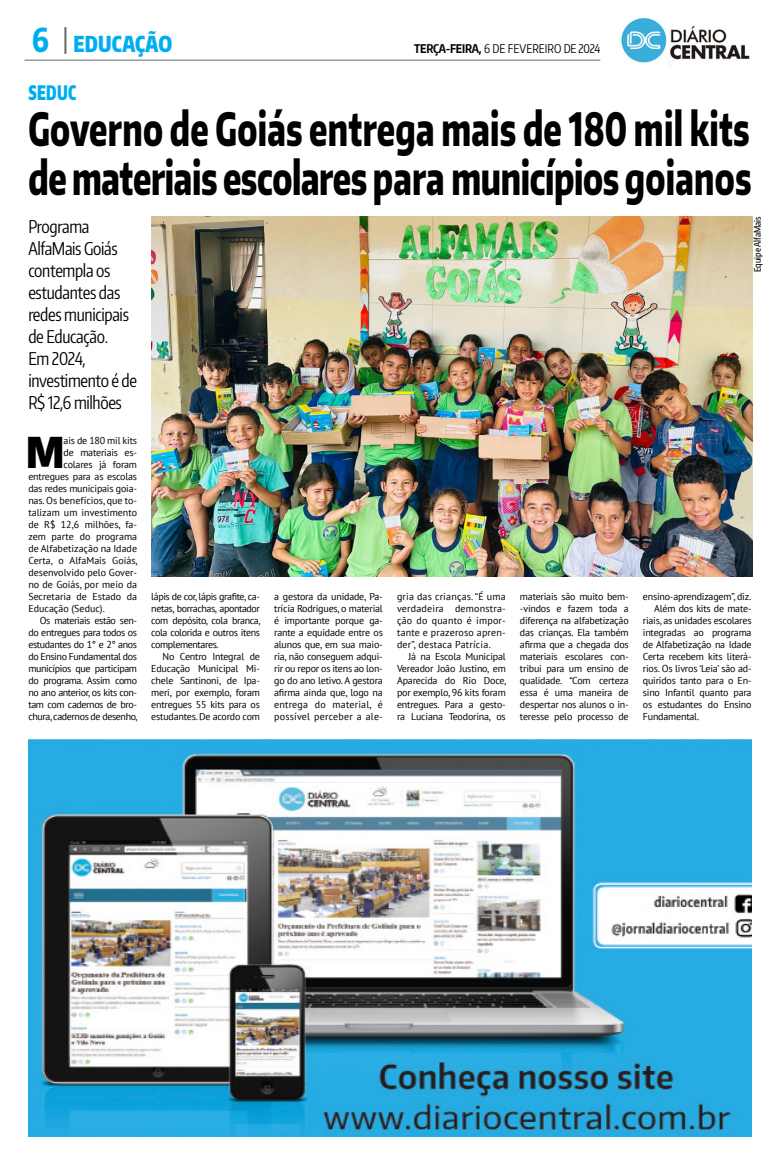
<style>
.page{position:relative;width:780px;height:1163px;background:#fff}
.page>*{position:absolute;margin:0;border:0;box-sizing:border-box;transform-origin:0 0}
.t1{font:800 46px/49px "Encode Sans Narrow";letter-spacing:.005em;color:#000;scale:.7 1}
.t2{font:900 42.4px "Encode Sans Compressed";color:#000}
.t3{font:900 22px "Encode Sans Compressed";letter-spacing:.01em;color:#00aeef;scale:.91 1}
.t4{font:900 20px "Encode Sans Compressed";color:#00aeef;scale:.8 1}
.t5{font:17.5px/22px "Encode Sans Compressed";letter-spacing:-.02em;color:#000}
.t6{font:12px "Encode Sans Compressed";color:#000}
.t7{font:10px/12px "PT Sans";letter-spacing:-.02em;color:#000;text-align:justify}
.t8{font:10px "PT Sans";letter-spacing:-.04em;color:#000}
.t9{font:10px "PT Sans";color:#000}
.t10{font:10px "PT Sans";letter-spacing:.02em;color:#000}
.t11{font:500 9px "Encode Sans Compressed";color:#000}
.s1{font-weight:800;font-size:33px}
.s2{font-weight:700}
</style>
<div class="page">
<img style="left:670px;top:26px;width:80px;height:34px">
<img style="left:619px;top:17px;width:48px;height:46px">
<hr style="left:24px;top:60px;width:576px;height:1px;background:#000">
<hr style="left:64px;top:27px;width:2px;height:27px;background:#000">
<img style="left:28px;top:739px;width:723px;height:397px">
<img style="left:151px;top:216px;width:601px;height:360px">
<p class="t3" style="left:32px;top:30px;width:155px"><span class="s1">6</span> EDUCAÇÃO</p>
<p class="t6" style="left:414px;top:41px;width:188px"><span class="s2">TERÇA-FEIRA,</span> 6 de FEVEREIRO DE 2024</p>
<p class="t4" style="left:28px;top:79px;width:24px">SEDUC</p>
<p class="t1" style="left:28px;top:103px;width:1034px">Governo de Goiás entrega mais de 180 mil kits de materiais escolares para municípios goianos</p>
<p class="t5" style="left:28px;top:215px;width:110px">Programa<br>AlfaMais Goiás contempla os estudantes das redes municipais de Educação.<br>Em 2024, investimento é de<br>R$ 12,6 milhões</p>
<p class="t11" style="left:751px;top:272px;width:58px;rotate:-90deg">Equipe AlfaMais</p>
<p class="t2" style="left:26px;top:424px;width:40px">M</p>
<p class="t7" style="left:64px;top:434px;width:75px">ais de 180 mil kits</p>
<p class="t7" style="left:64px;top:446px;width:75px">de materiais es-</p>
<p class="t7" style="left:64px;top:458px;width:75px">colares já foram</p>
<p class="t7" style="left:28px;top:470px;width:110px">entregues para as escolas</p>
<p class="t7" style="left:28px;top:482px;width:110px">das redes municipais goia-</p>
<p class="t9" style="left:28px;top:494px;width:110px">nas. Os benefícios, que to-</p>
<p class="t9" style="left:28px;top:506px;width:110px">talizam um investimento</p>
<p class="t9" style="left:28px;top:518px;width:110px">de R$ 12,6 milhões, fa-</p>
<p class="t9" style="left:28px;top:530px;width:110px">zem parte do programa</p>
<p class="t9" style="left:28px;top:542px;width:110px">de Alfabetização na Idade</p>
<p class="t9" style="left:28px;top:554px;width:111px">Certa, o AlfaMais Goiás,</p>
<p class="t9" style="left:28px;top:566px;width:110px">desenvolvido pelo Gover-</p>
<p class="t9" style="left:28px;top:578px;width:110px">no de Goiás, por meio da</p>
<p class="t9" style="left:28px;top:590px;width:110px">Secretaria de Estado da</p>
<p class="t9" style="left:28px;top:602px;width:78px">Educação (Seduc).</p>
<p class="t8" style="left:40px;top:614px;width:99px">Os materiais estão sen-</p>
<p class="t8" style="left:28px;top:626px;width:110px">do entregues para todos os</p>
<p class="t8" style="left:28px;top:638px;width:110px">estudantes do 1° e 2° anos</p>
<p class="t8" style="left:28px;top:650px;width:110px">do Ensino Fundamental dos</p>
<p class="t8" style="left:28px;top:662px;width:110px">municípios que participam</p>
<p class="t8" style="left:28px;top:674px;width:110px">do programa. Assim como</p>
<p class="t8" style="left:28px;top:686px;width:110px">no ano anterior, os kits con-</p>
<p class="t8" style="left:28px;top:698px;width:110px">tam com cadernos de bro-</p>
<p class="t8" style="left:28px;top:710px;width:111px">chura, cadernos de desenho,</p>
<p class="t8" style="left:151px;top:590px;width:110px">lápis de cor, lápis grafite, ca-</p>
<p class="t8" style="left:151px;top:602px;width:110px">netas, borrachas, apontador</p>
<p class="t8" style="left:151px;top:614px;width:111px">com depósito, cola branca,</p>
<p class="t8" style="left:151px;top:626px;width:110px">cola colorida e outros itens</p>
<p class="t8" style="left:151px;top:638px;width:69px">complementares.</p>
<p class="t7" style="left:163px;top:650px;width:99px">No Centro Integral de</p>
<p class="t7" style="left:151px;top:662px;width:110px">Educação Municipal Mi-</p>
<p class="t7" style="left:151px;top:674px;width:110px">chele Santinoni, de Ipa-</p>
<p class="t7" style="left:151px;top:686px;width:110px">meri, por exemplo, foram</p>
<p class="t7" style="left:151px;top:698px;width:110px">entregues 55 kits para os</p>
<p class="t7" style="left:151px;top:710px;width:110px">estudantes. De acordo com</p>
<p class="t7" style="left:274px;top:590px;width:110px">a gestora da unidade, Pa&shy;trícia Rodrigues, o material é importante porque ga&shy;rante a equidade entre os alunos que, em sua maio&shy;ria, não conseguem adqui&shy;rir ou repor os itens ao lon&shy;go do ano letivo. A gestora afirma ainda que, logo na entrega do material, é possível perceber a ale-</p>
<p class="t10" style="left:397px;top:590px;width:110px">gria das crianças. “É uma</p>
<p class="t10" style="left:397px;top:602px;width:110px">verdadeira demonstra-</p>
<p class="t10" style="left:397px;top:614px;width:110px">ção do quanto é impor-</p>
<p class="t10" style="left:397px;top:626px;width:110px">tante e prazeroso apren-</p>
<p class="t10" style="left:397px;top:638px;width:95px">der”, destaca Patrícia.</p>
<p class="t7" style="left:408px;top:650px;width:99px">Já na Escola Municipal</p>
<p class="t7" style="left:397px;top:662px;width:110px">Vereador João Justino, em</p>
<p class="t7" style="left:397px;top:674px;width:111px">Aparecida do Rio Doce,</p>
<p class="t7" style="left:397px;top:686px;width:110px">por exemplo, 96 kits foram</p>
<p class="t7" style="left:397px;top:698px;width:110px">entregues. Para a gesto-</p>
<p class="t7" style="left:397px;top:710px;width:110px">ra Luciana Teodorina, os</p>
<p class="t7" style="left:520px;top:590px;width:110px">materiais são muito bem--vindos e fazem toda a diferença na alfabetização das crianças. Ela também afirma que a chegada dos materiais escolares con&shy;tribui para um ensino de qualidade. “Com certeza essa é uma maneira de despertar nos alunos o in&shy;teresse pelo processo de</p>
<p class="t7" style="left:642px;top:590px;width:110px">ensino-aprendizagem”, diz.</p>
<p class="t7" style="left:654px;top:602px;width:99px">Além dos kits de mate-</p>
<p class="t7" style="left:642px;top:614px;width:110px">riais, as unidades escolares</p>
<p class="t7" style="left:642px;top:626px;width:110px">integradas ao programa</p>
<p class="t7" style="left:642px;top:638px;width:110px">de Alfabetização na Idade</p>
<p class="t7" style="left:642px;top:650px;width:110px">Certa recebem kits literá-</p>
<p class="t7" style="left:642px;top:662px;width:110px">rios. Os livros ‘Leia’ são ad-</p>
<p class="t7" style="left:642px;top:674px;width:110px">quiridos tanto para o En-</p>
<p class="t7" style="left:642px;top:686px;width:110px">sino Infantil quanto para</p>
<p class="t7" style="left:642px;top:698px;width:110px">os estudantes do Ensino</p>
<p class="t7" style="left:642px;top:710px;width:58px">Fundamental.</p>
</div>
